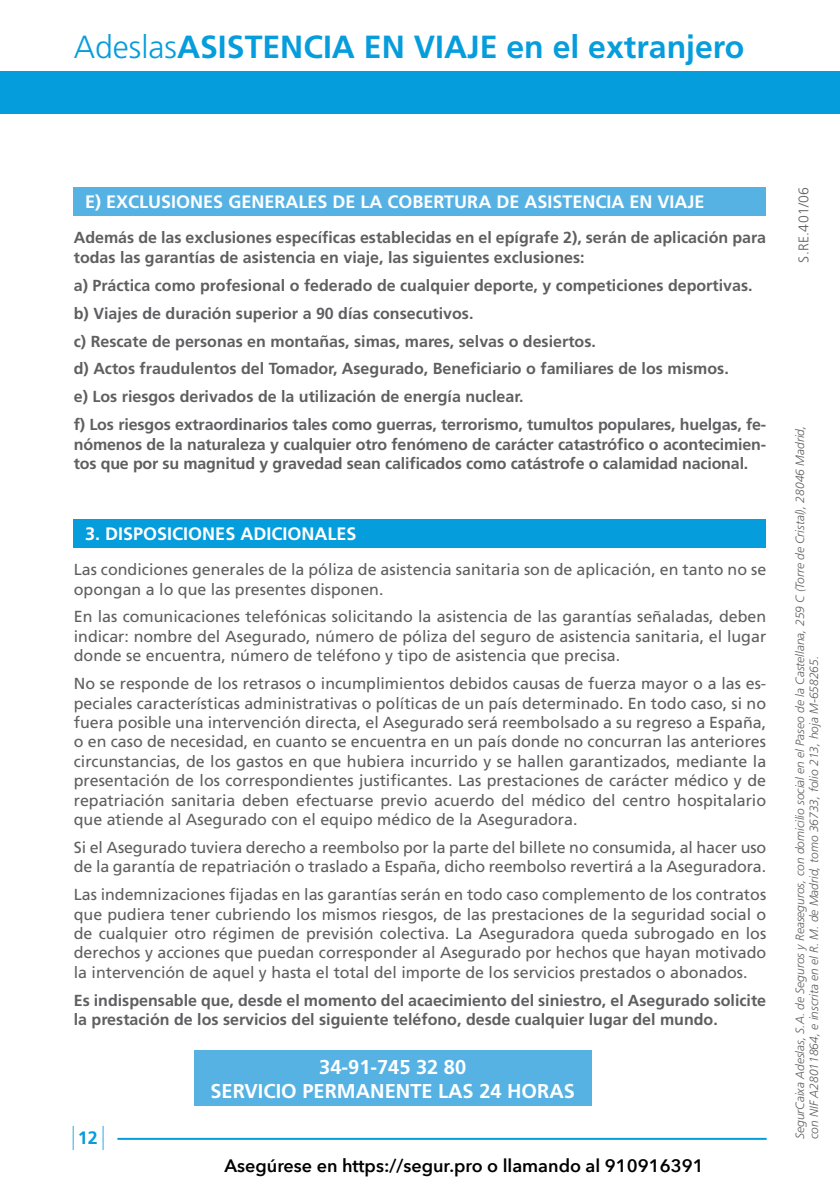
<style>
.page{position:relative;width:840px;height:1191px;background:#fff}
.page>*{position:absolute;margin:0;border:0;box-sizing:border-box;transform-origin:0 0}
.t1{font:700 32px "Frutiger";color:#069ddc}
.t2{font:700 20px/24px "Frutiger";color:#fff;text-align:center}
.t3{font:700 18px "Frutiger";color:#fff}
.t4{font:600 18px "Avenir Next";color:#000}
.t5{font:700 18px "Frutiger";color:#069ddc}
.t6{font:16px/19.4px "Frutiger";color:#5f5f62;text-align:justify}
.t7{font:700 16px/28px "Frutiger";color:#5f5f62}
.t8{font:300 14px "Frutiger";letter-spacing:.02em;color:#5f5f62}
.t9{font:italic 300 12px/14px "Frutiger";color:#5f5f62}
.s1{font-weight:300}
</style>
<div class="page">
<div style="left:0;top:71px;width:839px;height:43px;background:#069ddc"></div>
<svg style="left:102px;top:1125px;width:1px;height:25px"></svg>
<svg style="left:73px;top:1125px;width:1px;height:25px"></svg>
<hr style="left:117px;top:1137px;width:649px;height:2px;background:#069ddc">
<div style="left:194px;top:1050px;width:397px;height:56px;background:#57b2e4"></div>
<div style="left:74px;top:187px;width:691px;height:28px;background:#57b2e4"></div>
<div style="left:74px;top:519px;width:691px;height:28px;background:#069ddc"></div>
<h1 class="t1" style="left:74px;top:28px;width:671px"><span class="s1">Adeslas</span>ASISTENCIA EN VIAJE en el extranjero</h1>
<p class="t3" style="left:85px;top:191px;width:620px">E) EXCLUSIONES GENERALES DE LA COBERTURA DE ASISTENCIA EN VIAJE</p>
<p class="t7" style="left:74px;top:228px;width:693px;line-height:19.4px">Además de las exclusiones específicas establecidas en el epígrafe 2), serán de aplicación para todas las garantías de asistencia en viaje, las siguientes exclusiones:</p>
<p class="t7" style="left:74px;top:271px;width:693px">a) Práctica como profesional o federado de cualquier deporte, y competiciones deportivas. b) Viajes de duración superior a 90 días consecutivos.<br>c) Rescate de personas en montañas, simas, mares, selvas o desiertos.<br>d) Actos fraudulentos del Tomador, Asegurado, Beneficiario o familiares de los mismos.<br>e) Los riesgos derivados de la utilización de energía nuclear.<br>f) Los riesgos extraordinarios tales como guerras, terrorismo, tumultos populares, huelgas, fe-</p>
<p class="t7" style="left:74px;top:434px;width:693px;line-height:19.4px">nómenos de la naturaleza y cualquier otro fenómeno de carácter catastrófico o acontecimien&shy;tos que por su magnitud y gravedad sean calificados como catástrofe o calamidad nacional.</p>
<p class="t3" style="left:85px;top:523px;width:273px">3. DISPOSICIONES ADICIONALES</p>
<p class="t6" style="left:74px;top:560px;width:693px">Las condiciones generales de la póliza de asistencia sanitaria son de aplicación, en tanto no se opongan a lo que las presentes disponen.</p>
<p class="t6" style="left:74px;top:607px;width:693px">En las comunicaciones telefónicas solicitando la asistencia de las garantías señaladas, deben indicar: nombre del Asegurado, número de póliza del seguro de asistencia sanitaria, el lugar donde se encuentra, número de teléfono y tipo de asistencia que precisa.</p>
<p class="t6" style="left:74px;top:673px;width:693px">No se responde de los retrasos o incumplimientos debidos causas de fuerza mayor o a las es&shy;peciales características administrativas o políticas de un país determinado. En todo caso, si no fuera posible una intervención directa, el Asegurado será reembolsado a su regreso a España, o en caso de necesidad, en cuanto se encuentra en un país donde no concurran las anteriores circunstancias, de los gastos en que hubiera incurrido y se hallen garantizados, mediante la presentación de los correspondientes justificantes. Las prestaciones de carácter médico y de repatriación sanitaria deben efectuarse previo acuerdo del médico del centro hospitalario que atiende al Asegurado con el equipo médico de la Aseguradora.</p>
<p class="t6" style="left:74px;top:837px;width:693px">Si el Asegurado tuviera derecho a reembolso por la parte del billete no consumida, al hacer uso de la garantía de repatriación o traslado a España, dicho reembolso revertirá a la Aseguradora.</p>
<p class="t6" style="left:74px;top:884px;width:693px">Las indemnizaciones fijadas en las garantías serán en todo caso complemento de los contratos que pudiera tener cubriendo los mismos riesgos, de las prestaciones de la seguridad social o de cualquier otro régimen de previsión colectiva. La Aseguradora queda subrogado en los derechos y acciones que puedan corresponder al Asegurado por hechos que hayan motivado la intervención de aquel y hasta el total del importe de los servicios prestados o abonados.</p>
<p class="t7" style="left:74px;top:990px;width:693px;line-height:19.4px">Es indispensable que, desde el momento del acaecimiento del siniestro, el Asegurado solicite la prestación de los servicios del siguiente teléfono, desde cualquier lugar del mundo.</p>
<p class="t5" style="left:78px;top:1127px;width:22px">12</p>
<p class="t2" style="left:210px;top:1055px;width:366px">34-91-745 32 80<br>SERVICIO PERMANENTE LAS 24 HORAS</p>
<p class="t4" style="left:224px;top:1153px;width:480px">Asegúrese en https://segur.pro o llamando al 910916391</p>
<p class="t8" style="left:795px;top:263px;width:77px;rotate:-90deg">S.RE.401/06</p>
<p class="t9" style="left:792px;top:1139px;width:715px;rotate:-90deg">SegurCaixa Adeslas, S.A. de Seguros y Reaseguros, con domicilio social en el Paseo de la Castellana, 259 C (Torre de Cristal), 28046 Madrid, con NIF A28011864, e inscrita en el R. M. de Madrid, tomo 36733, folio 213, hoja M-658265.</p>
</div>
